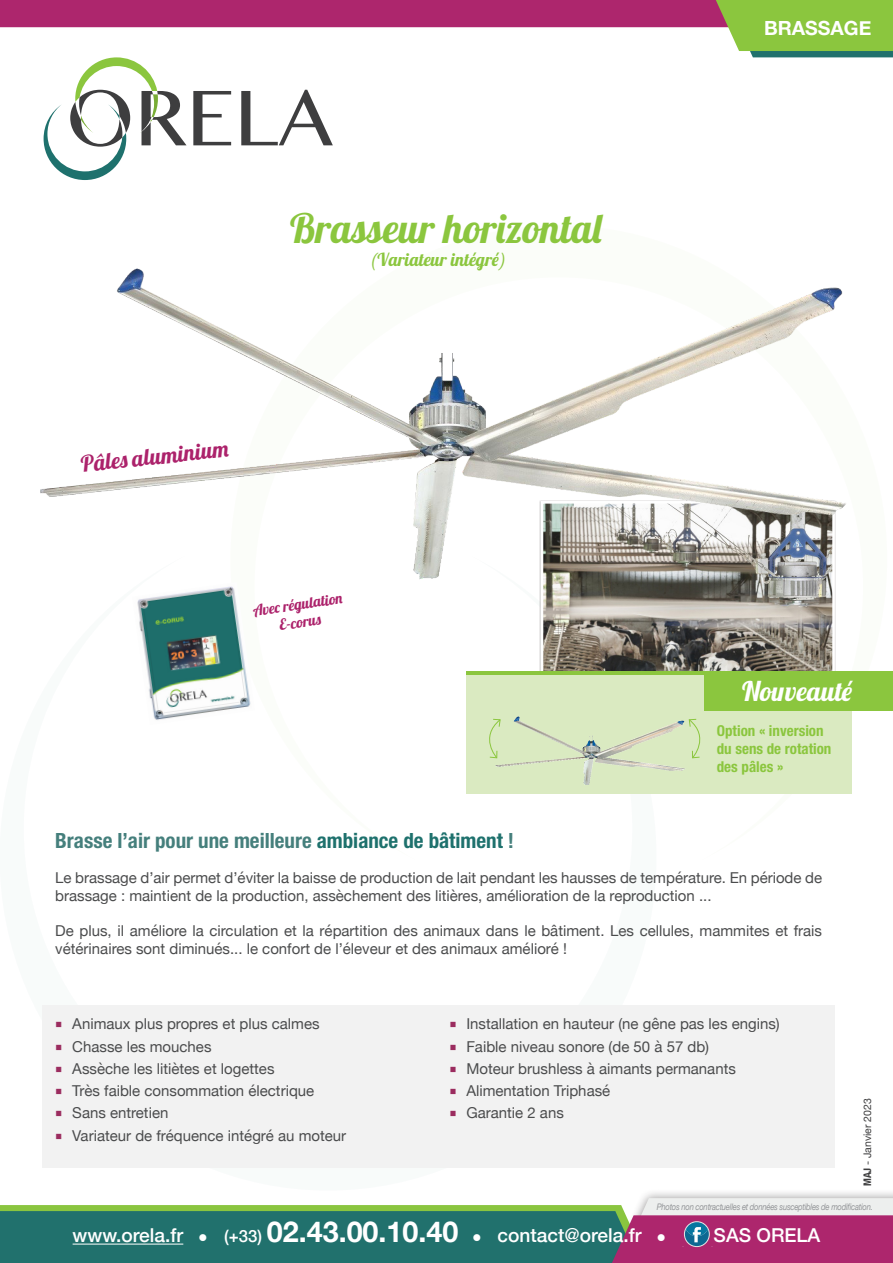
<style>
.page{position:relative;width:893px;height:1263px;background:#fff}
.page>*{position:absolute;margin:0;border:0;box-sizing:border-box;transform-origin:0 0}
.t1{font:40.5px "Lobster 1.4";color:#8bc63e}
.t2{font:27px "Lobster 1.4";color:#fff}
.t3{font:22.5px "Lobster 1.4";color:#ac226b}
.t4{font:700 condensed 21px "Helvetica Neue";color:#457f7c}
.t5{font:700 19.5px "Helvetica Neue";color:#fff}
.t6{font:500 19.2px "Helvetica Neue";color:#fff}
.t7{font:18px "Lobster 1.4";color:#8bc63e}
.t8{font:15px/18px "Helvetica Neue";color:#4b4c4d}
.Catégorie{font:700 condensed 15px/18px "Helvetica Neue";color:#8bc63e}
.t9{font:15px "Lobster 1.4";color:#ac226b}
.t10{font:10.5px "Helvetica Neue";color:#3e3e3f}
.t11{font:italic 9px "Helvetica Neue";letter-spacing:-.03em;color:#939598;scale:.85 1}
.s1{color:#1e716d}
.s2{font-family:"Minion Pro";font-size:18px;color:#9b2c5f}
.s3{font-weight:700;font-stretch:condensed}
.s4{font-size:16.8px}
.s5{font-weight:700;font-size:28.65px}
</style>
<div class="page">
<div style="left:461px;top:1188px;width:432px;height:75px;background:#231f20;opacity:.45"></div>
<svg style="left:0;top:1198px;width:893px;height:65px;background:#687c80"></svg>
<img style="left:137px;top:597px;width:114px;height:123px">
<img style="left:545px;top:597px;width:286px;height:74px">
<div style="left:467px;top:671px;width:385px;height:123px;background:#daeac1"></div>
<div style="left:704px;top:671px;width:189px;height:39px;background:#8bc63e"></div>
<hr style="left:467px;top:671px;width:426px;height:4px;background:#8bc63e">
<img style="left:495px;top:716px;width:190px;height:69px">
<svg style="left:489px;top:719px;width:12px;height:39px"></svg>
<svg style="left:688px;top:719px;width:13px;height:39px"></svg>
<img style="left:40px;top:268px;width:806px;height:329px">
<div style="left:43px;top:1006px;width:792px;height:162px;background:#f2f2f2"></div>
<svg style="left:0;top:0;width:893px;height:180px"></svg>
<p class="t1" style="left:290px;top:203px;width:313px">Brasseur horizontal</p>
<p class="t7" style="left:370px;top:248px;width:138px">(Variateur intégré)</p>
<p class="t3" style="left:80px;top:449px;width:150px;rotate:-6deg">Pâles aluminium</p>
<p class="t9" style="left:252px;top:601px;width:92px;rotate:-8deg">Avec régulation</p>
<p class="t9" style="left:278px;top:615px;width:43px;rotate:-8deg">E-corus</p>
<p class="t5" style="left:764px;top:13px;width:109px">BRASSAGE</p>
<p class="t2" style="left:742px;top:674px;width:112px">Nouveauté</p>
<p class="Catégorie" style="left:717px;top:720px;width:116px">Option « inversion du sens de rotation des pâles »</p>
<p class="t4" style="left:55px;top:823px;width:460px">Brasse l’air pour une meilleure <span class="s1">ambiance de bâtiment</span> !</p>
<p class="t8" style="left:55px;top:869px;width:768px">Le brassage d’air permet d’éviter la baisse de production de lait pendant les hausses de température. En période de brassage : maintient de la production, assèchement des litières, amélioration de la reproduction ...</p>
<p class="t8" style="left:55px;top:922px;width:768px">De plus, il améliore la circulation et la répartition des animaux dans le bâtiment. Les cellules, mammites et frais vétérinaires sont diminués... le confort de l’éleveur et des animaux amélioré !</p>
<p class="t8" style="left:55px;top:1016px;width:266px"><span class="s2">■</span> Animaux plus propres et plus calmes</p>
<p class="t8" style="left:55px;top:1038px;width:158px"><span class="s2">■</span> Chasse les mouches</p>
<p class="t8" style="left:55px;top:1060px;width:221px"><span class="s2">■</span> Assèche les litiètes et logettes</p>
<p class="t8" style="left:55px;top:1082px;width:261px"><span class="s2">■</span> Très faible consommation électrique</p>
<p class="t8" style="left:55px;top:1105px;width:115px"><span class="s2">■</span> Sans entretien</p>
<p class="t8" style="left:55px;top:1127px;width:292px"><span class="s2">■</span> Variateur de fréquence intégré au moteur</p>
<p class="t8" style="left:449px;top:1016px;width:332px"><span class="s2">■</span> Installation en hauteur (ne gêne pas les engins)</p>
<p class="t8" style="left:449px;top:1038px;width:261px"><span class="s2">■</span> Faible niveau sonore (de 50 à 57 db)</p>
<p class="t8" style="left:449px;top:1060px;width:288px"><span class="s2">■</span> Moteur brushless à aimants permanants</p>
<p class="t8" style="left:449px;top:1082px;width:162px"><span class="s2">■</span> Alimentation Triphasé</p>
<p class="t8" style="left:449px;top:1105px;width:116px"><span class="s2">■</span> Garantie 2 ans</p>
<p class="t10" style="left:860px;top:1186px;width:89px;rotate:-90deg"><span class="s3">MAJ</span> - Janvier 2023</p>
<p class="t11" style="left:657px;top:1200px;width:256px">Photos non contractuelles et données susceptibles de modification.</p>
<p class="t6" style="left:73px;top:1219px;width:595px">www.orela.fr ● <span class="s4">(+33)</span> <span class="s5">02.43.00.10.40</span> ● contact@orela.fr ●</p>
<p class="t6" style="left:714px;top:1219px;width:108px">SAS ORELA</p>
</div>
